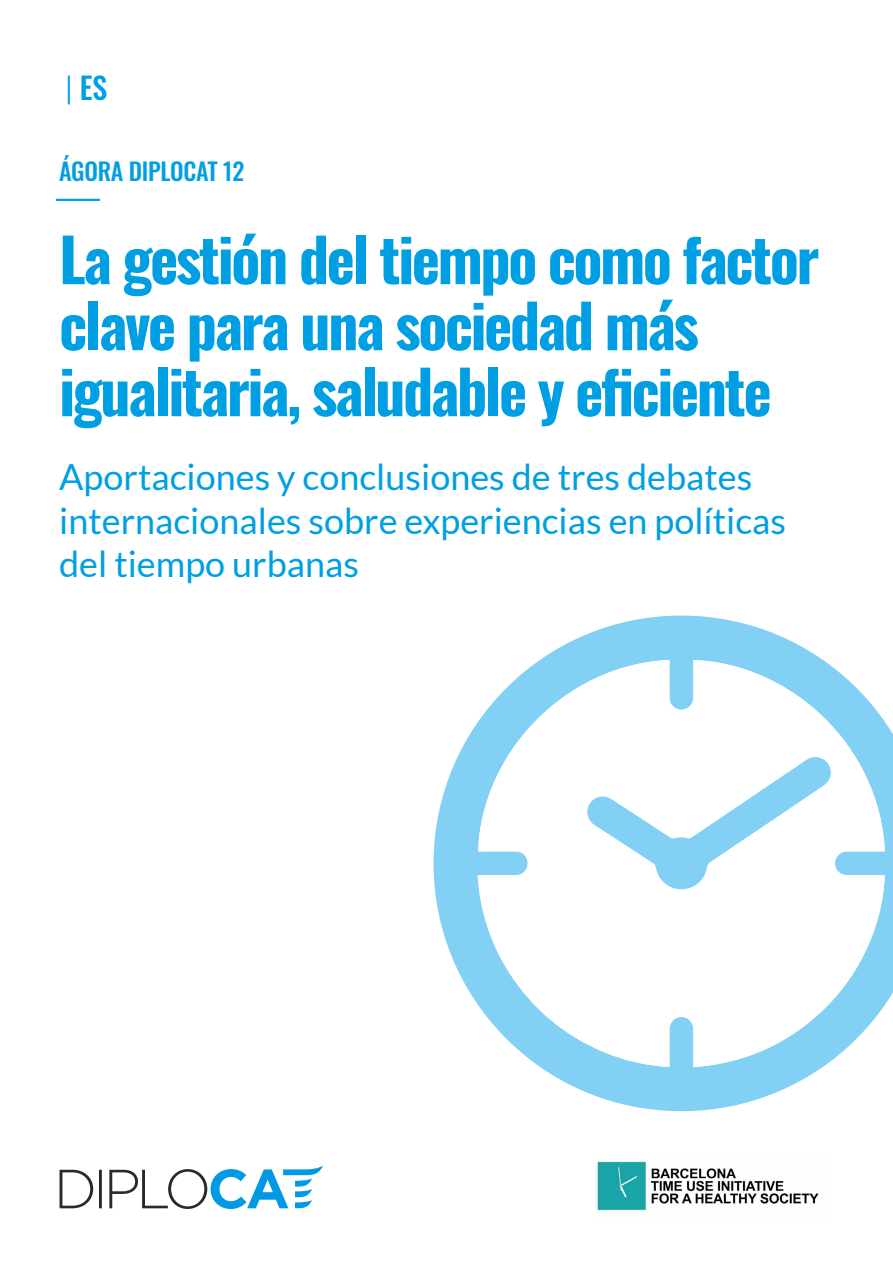
<style>
.page{position:relative;width:893px;height:1263px;background:#fff}
.page>*{position:absolute;margin:0;border:0;box-sizing:border-box;transform-origin:0 0}
.t1{font:60px/66px "Oswald";letter-spacing:-.04em;color:#009fe3}
.t2{font:36px/43.2px "Lato";color:#009fe3}
.t3{font:30px "Oswald";color:#009fe3}
.t4{font:24px "Oswald";letter-spacing:-.01em;color:#009fe3}
.s1{font-weight:300}
</style>
<div class="page">
<hr style="left:56px;top:199px;width:44px;height:2px;background:#009fe3">
<svg style="left:60px;top:1165px;width:263px;height:44px"></svg>
<img style="left:597px;top:1161px;width:222px;height:52px">
<svg style="left:433px;top:615px;width:460px;height:496px"></svg>
<svg style="left:478px;top:660px;width:407px;height:407px"></svg>
<svg style="left:587px;top:757px;width:244px;height:132px"></svg>
<p class="t3" style="left:66px;top:61px;width:43px"><span class="s1">|</span> ES</p>
<p class="t4" style="left:59px;top:150px;width:187px">ÁGORA DIPLOCAT 12</p>
<p class="t1" style="left:59px;top:221px;width:762px">La gestión del tiempo como factor clave para una sociedad más igualitaria, saludable y eficiente</p>
<p class="t2" style="left:59px;top:455px;width:728px">Aportaciones y conclusiones de tres debates internacionales sobre experiencias en políticas del tiempo urbanas</p>
</div>
